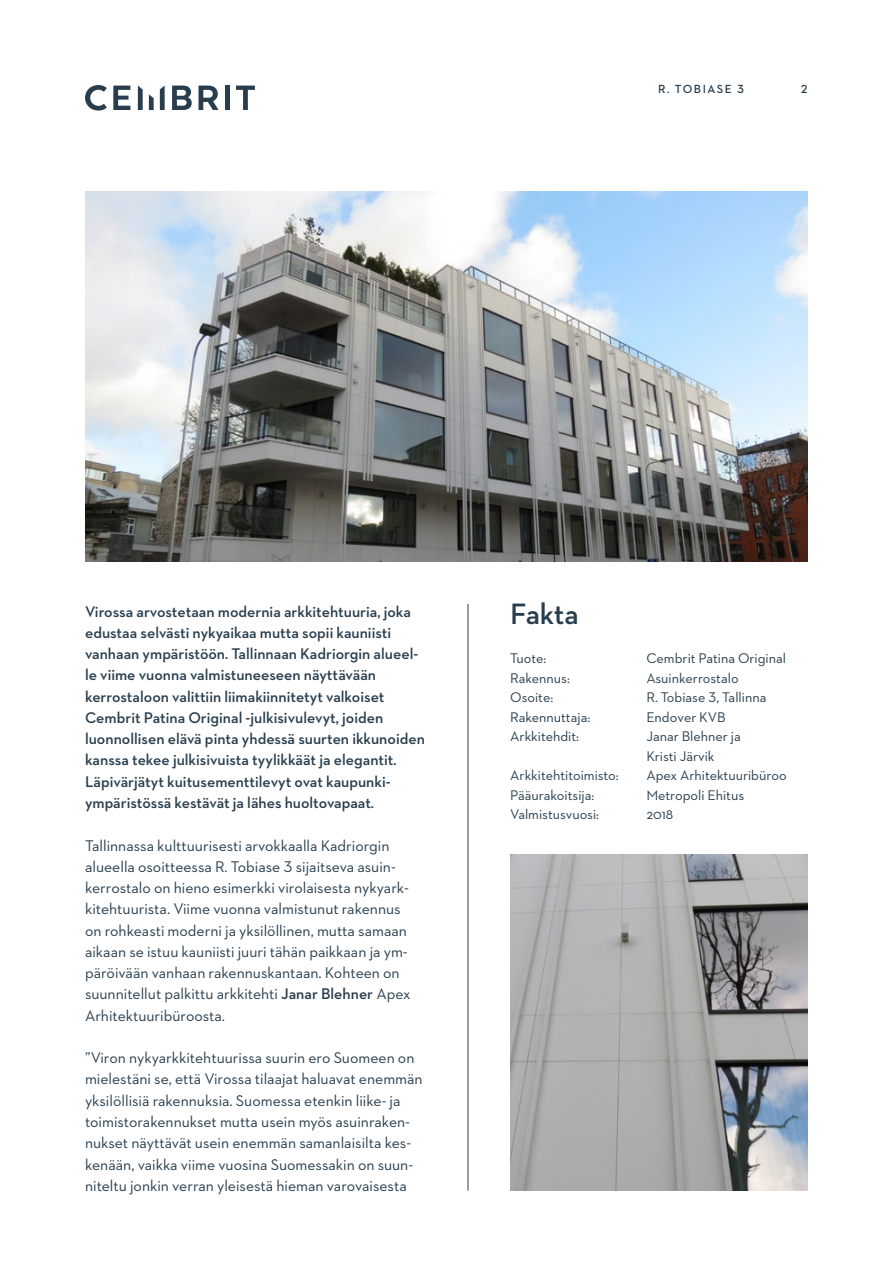
<style>
.page{position:relative;width:893px;height:1263px;background:#fff}
.page>*{position:absolute;margin:0;border:0;box-sizing:border-box;transform-origin:0 0}
.t1{font:600 30px "Neutraface 2 Text";letter-spacing:-.015em;color:#283e4e}
.t2{font:15.75px/21.3px "Neutraface 2 Text";color:#283e4e}
.t3{font:600 15.75px/21.3px "Neutraface 2 Text";color:#283e4e}
.t4{font:14.25px/19.5px "Neutraface 2 Text";color:#283e4e}
.t5{font:600 12px "Neutraface 2 Text";letter-spacing:.125em;color:#283e4e}
.s1{font-weight:600}
</style>
<div class="page">
<svg style="left:85px;top:85px;width:22px;height:26px"></svg>
<svg style="left:113px;top:86px;width:17px;height:24px"></svg>
<svg style="left:172px;top:86px;width:20px;height:24px"></svg>
<svg style="left:199px;top:86px;width:20px;height:24px"></svg>
<div style="left:225px;top:86px;width:5px;height:24px;background:#283e4e"></div>
<svg style="left:236px;top:86px;width:19px;height:24px"></svg>
<svg style="left:138px;top:86px;width:5px;height:24px"></svg>
<svg style="left:149px;top:94px;width:5px;height:16px"></svg>
<svg style="left:160px;top:86px;width:5px;height:24px"></svg>
<img style="left:85px;top:191px;width:723px;height:370px">
<hr style="left:468px;top:604px;width:1px;height:587px;background:#283e4e">
<img style="left:511px;top:855px;width:297px;height:336px">
<p class="t5" style="left:658px;top:82px;width:87px">R. TOBIASE 3</p>
<p class="t5" style="left:801px;top:82px;width:8px">2</p>
<p class="t3" style="left:85px;top:600px;width:341px">Virossa arvostetaan modernia arkkitehtuuria, joka edustaa selvästi nykyaikaa mutta sopii kauniisti vanhaan ympäristöön. Tallinnaan Kadriorgin alueel&shy;le viime vuonna valmistuneeseen näyttävään kerrostaloon valittiin liimakiinnitetyt valkoiset Cembrit Patina Original -julkisivulevyt, joiden luonnollisen elävä pinta yhdessä suurten ikkunoiden kanssa tekee julkisivuista tyylikkäät ja elegantit.<br>Läpivärjätyt kuitusementtilevyt ovat kaupunki&shy;ympäristössä kestävät ja lähes huoltovapaat.</p>
<p class="t2" style="left:85px;top:834px;width:327px">Tallinnassa kulttuurisesti arvokkaalla Kadriorgin alueella osoitteessa R. Tobiase 3 sijaitseva asuin&shy;kerrostalo on hieno esimerkki virolaisesta nykyark&shy;kitehtuurista. Viime vuonna valmistunut rakennus on rohkeasti moderni ja yksilöllinen, mutta samaan aikaan se istuu kauniisti juuri tähän paikkaan ja ym&shy;päröivään vanhaan rakennuskantaan. Kohteen on suunnitellut palkittu arkkitehti <span class="s1">Janar Blehner</span> Apex Arhitektuuribüroosta.</p>
<p class="t2" style="left:85px;top:1047px;width:339px">”Viron nykyarkkitehtuurissa suurin ero Suomeen on mielestäni se, että Virossa tilaajat haluavat enemmän yksilöllisiä rakennuksia. Suomessa etenkin liike- ja toimistorakennukset mutta usein myös asuinraken&shy;nukset näyttävät usein enemmän samanlaisilta kes&shy;kenään, vaikka viime vuosina Suomessakin on suun&shy;niteltu jonkin verran yleisestä hieman varovaisesta</p>
<h1 class="t1" style="left:510px;top:595px;width:70px">Fakta</h1>
<p class="t4" style="left:510px;top:648px;width:37px">Tuote:</p>
<p class="t4" style="left:646px;top:648px;width:141px">Cembrit Patina Original</p>
<p class="t4" style="left:510px;top:668px;width:61px">Rakennus:</p>
<p class="t4" style="left:646px;top:668px;width:94px">Asuinkerrostalo</p>
<p class="t4" style="left:510px;top:687px;width:44px">Osoite:</p>
<p class="t4" style="left:646px;top:687px;width:122px">R. Tobiase 3, Tallinna</p>
<p class="t4" style="left:510px;top:707px;width:81px">Rakennuttaja:<br>Arkkitehdit:</p>
<p class="t4" style="left:510px;top:765px;width:110px">Arkkitehtitoimisto:<br>Pääurakoitsija:</p>
<p class="t4" style="left:646px;top:707px;width:142px">Endover KVB<br>Janar Blehner ja<br>Kristi Järvik<br>Apex Arhitektuuribüroo<br>Metropoli Ehitus</p>
<p class="t4" style="left:510px;top:804px;width:90px">Valmistusvuosi:</p>
<p class="t4" style="left:646px;top:804px;width:28px">2018</p>
</div>
